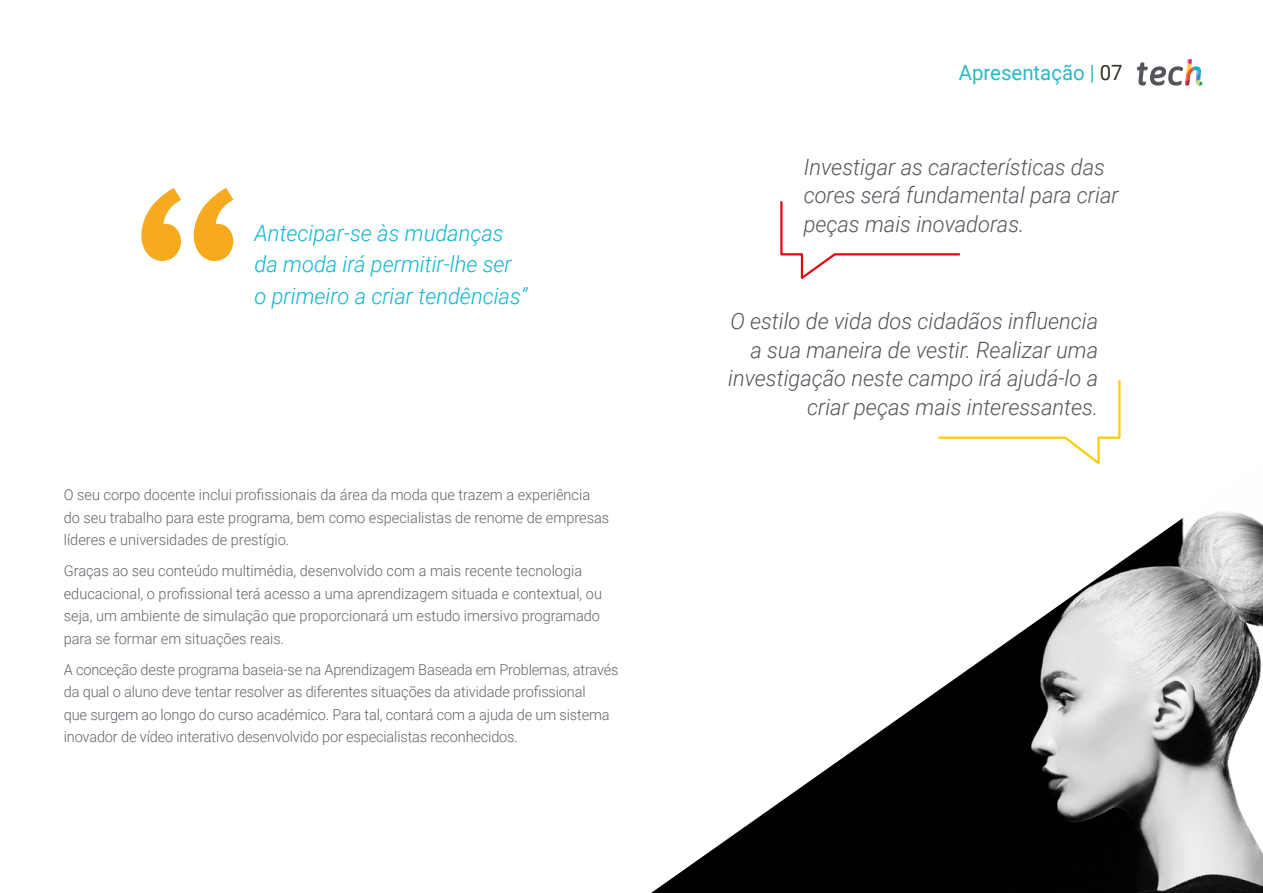
<style>
.page{position:relative;width:1263px;height:893px;background:#fff}
.page>*{position:absolute;margin:0;border:0;box-sizing:border-box;transform-origin:0 0}
.t1{font:italic 300 22.5px/28.5px "Roboto";color:#52555b;text-align:right}
.t2{font:italic 300 22.5px/31.5px "Roboto";color:#0fb6cf}
.t3{font:21px "Roboto";color:#2db8c5}
.t4{font:300 15px/22.5px "Roboto";color:#61646a}
.s1{color:#312e20}
</style>
<div class="page">
<svg style="left:938px;top:380px;width:183px;height:81px"></svg>
<svg style="left:780px;top:201px;width:180px;height:78px"></svg>
<svg style="left:1137px;top:59px;width:65px;height:27px"></svg>
<img style="left:651px;top:461px;width:612px;height:432px">
<svg style="left:141px;top:188px;width:93px;height:73px"></svg>
<h1 class="t2" style="left:255px;top:216px;width:274px">Antecipar-se às mudanças da moda irá permitir-lhe ser o primeiro a criar tendências”</h1>
<p class="t4" style="left:64px;top:483px;width:547px">O seu corpo docente inclui profissionais da área da moda que trazem a experiência do seu trabalho para este programa, bem como especialistas de renome de empresas líderes e universidades de prestígio.</p>
<p class="t4" style="left:64px;top:559px;width:540px">Graças ao seu conteúdo multimédia, desenvolvido com a mais recente tecnologia educacional, o profissional terá acesso a uma aprendizagem situada e contextual, ou seja, um ambiente de simulação que proporcionará um estudo imersivo programado para se formar em situações reais.</p>
<p class="t4" style="left:64px;top:658px;width:556px">A conceção deste programa baseia-se na Aprendizagem Baseada em Problemas, através da qual o aluno deve tentar resolver as diferentes situações da atividade profissional<br>que surgem ao longo do curso académico. Para tal, contará com a ajuda de um sistema inovador de vídeo interativo desenvolvido por especialistas reconhecidos.</p>
<h2 class="t3" style="left:959px;top:57px;width:165px">Apresentação | <span class="s1">07</span></h2>
<h1 class="t1" style="left:804px;top:151px;width:316px;text-align:left">Investigar as características das cores será fundamental para criar peças mais inovadoras.</h1>
<h1 class="t1" style="left:728px;top:306px;width:371px">O estilo de vida dos cidadãos influencia a sua maneira de vestir. Realizar uma investigação neste campo irá ajudá-lo a criar peças mais interessantes.</h1>
</div>
